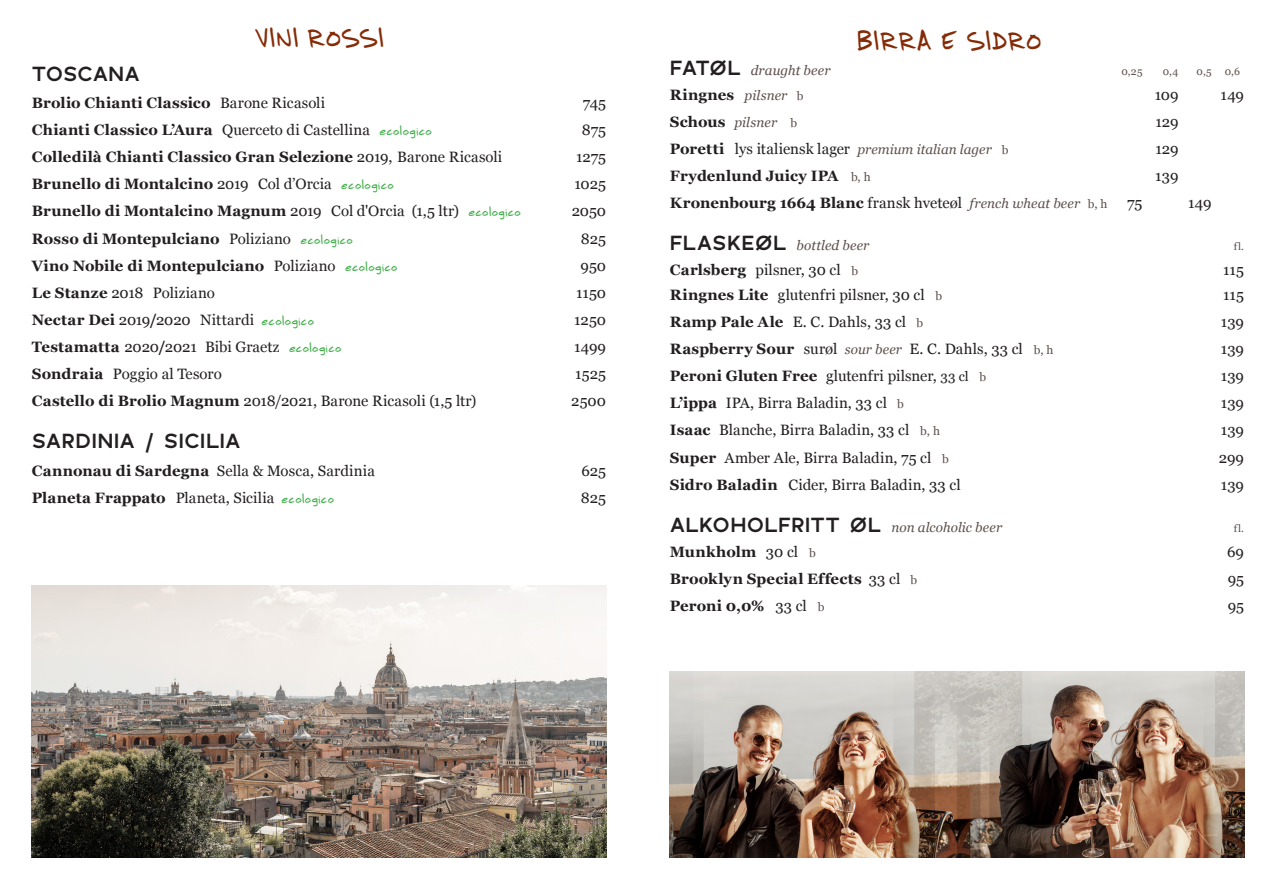
<style>
.page{position:relative;width:1276px;height:893px;background:#fff}
.page>*{position:absolute;margin:0;border:0;box-sizing:border-box;transform-origin:0 0}
.RETTER_heading{font:27px "Printhouse";color:#852b07}
.Drikke_-_1_eller_2_priser{font:700 21px "Polly";letter-spacing:.01em;color:#231f20}
.Drikke_-_1_eller_2_priser-2{font:15px "Georgia";letter-spacing:.005em;color:#231f20}
.Drikke_-_1_eller_2_priser-3{font:700 15px "Georgia";letter-spacing:.01em;color:#231f20}
.t1{font:italic 13.5px "Georgia";letter-spacing:.005em;color:#5d4f4b}
.t2{font:10.5px "Georgia";color:#5d4f4b}
.s1{font-weight:400}
.s2{font-family:"Printhouse";font-weight:400;font-size:12px;color:#40ae49}
.s3{font-weight:700}
.s4{font-family:"Printhouse";font-size:12px;color:#40ae49}
.s5{font-family:"Polly";font-weight:700;font-style:normal;font-size:21px;color:#231f20}
.s6{font-weight:400;font-style:italic;font-size:13.5px;color:#5d4f4b}
.s7{font-weight:400;font-size:12px;color:#5d4f4b}
.s8{font-weight:700;font-style:normal;font-size:15px;color:#231f20}
.s9{font-style:normal;font-size:12px}
.s10{font-style:normal;font-size:15px;color:#231f20}
.s11{font-size:12px;color:#5d4f4b}
.s12{font-style:italic;font-size:13.5px;color:#5d4f4b}
.s13{font-size:13.5px}
</style>
<div class="page">
<img style="left:670px;top:671px;width:574px;height:187px">
<img style="left:32px;top:585px;width:574px;height:273px">
<p class="RETTER_heading" style="left:254px;top:18px;width:131px">VINI ROSSI</p>
<p class="Drikke_-_1_eller_2_priser" style="left:32px;top:60px;width:110px">TOSCANA</p>
<p class="Drikke_-_1_eller_2_priser-3" style="left:32px;top:91px;width:295px">Brolio Chianti Classico <span class="s1">Barone Ricasoli</span></p>
<p class="Drikke_-_1_eller_2_priser-2" style="left:583px;top:92px;width:25px">745</p>
<p class="Drikke_-_1_eller_2_priser-3" style="left:32px;top:119px;width:401px">Chianti Classico L’Aura <span class="s1">Querceto di Castellina</span> <span class="s2">ecologico</span></p>
<p class="Drikke_-_1_eller_2_priser-2" style="left:582px;top:119px;width:26px">875</p>
<p class="Drikke_-_1_eller_2_priser-3" style="left:32px;top:146px;width:472px">Colledilà Chianti Classico Gran Selezione <span class="s1">2019, Barone Ricasoli</span></p>
<p class="Drikke_-_1_eller_2_priser-2" style="left:576px;top:146px;width:32px">1275</p>
<p class="Drikke_-_1_eller_2_priser-3" style="left:32px;top:173px;width:363px">Brunello di Montalcino <span class="s1">2019 Col d’Orcia</span> <span class="s2">ecologico</span></p>
<p class="Drikke_-_1_eller_2_priser-2" style="left:574px;top:173px;width:33px">1025</p>
<p class="Drikke_-_1_eller_2_priser-3" style="left:32px;top:200px;width:490px">Brunello di Montalcino Magnum <span class="s1">2019 Col d'Orcia (1,5 ltr)</span> <span class="s2">ecologico</span></p>
<p class="Drikke_-_1_eller_2_priser-2" style="left:572px;top:200px;width:36px">2050</p>
<p class="Drikke_-_1_eller_2_priser-3" style="left:32px;top:227px;width:322px">Rosso di Montepulciano <span class="s1">Poliziano</span> <span class="s2">ecologico</span></p>
<p class="Drikke_-_1_eller_2_priser-2" style="left:581px;top:227px;width:27px">825</p>
<p class="Drikke_-_1_eller_2_priser-3" style="left:32px;top:254px;width:367px">Vino Nobile di Montepulciano <span class="s1">Poliziano</span> <span class="s2">ecologico</span></p>
<p class="Drikke_-_1_eller_2_priser-2" style="left:580px;top:255px;width:27px">950</p>
<p class="Drikke_-_1_eller_2_priser-2" style="left:32px;top:282px;width:184px"><span class="s3">Le Stanze</span> 2018 Poliziano</p>
<p class="Drikke_-_1_eller_2_priser-2" style="left:576px;top:282px;width:32px">1150</p>
<p class="Drikke_-_1_eller_2_priser-2" style="left:32px;top:309px;width:284px"><span class="s3">Nectar Dei</span> 2019<span class="s3">/</span>2020 Nittardi <span class="s4">ecologico</span></p>
<p class="Drikke_-_1_eller_2_priser-2" style="left:574px;top:309px;width:33px">1250</p>
<p class="Drikke_-_1_eller_2_priser-2" style="left:32px;top:336px;width:311px"><span class="s3">Testamatta</span> 2020<span class="s3">/</span>2021 Bibi Graetz <span class="s4">ecologico</span></p>
<p class="Drikke_-_1_eller_2_priser-2" style="left:574px;top:336px;width:34px">1499</p>
<p class="Drikke_-_1_eller_2_priser-2" style="left:32px;top:363px;width:191px"><span class="s3">Sondraia</span> Poggio al Tesoro</p>
<p class="Drikke_-_1_eller_2_priser-2" style="left:575px;top:363px;width:32px">1525</p>
<p class="Drikke_-_1_eller_2_priser-2" style="left:32px;top:390px;width:446px"><span class="s3">Castello di Brolio Magnum</span> 2018/2021, Barone Ricasoli (1,5 ltr)</p>
<p class="Drikke_-_1_eller_2_priser-2" style="left:571px;top:390px;width:36px">2500</p>
<p class="Drikke_-_1_eller_2_priser" style="left:32px;top:427px;width:210px">SARDINIA / SICILIA</p>
<p class="Drikke_-_1_eller_2_priser-2" style="left:32px;top:459px;width:344px"><span class="s3">Cannonau di Sardegna</span> Sella &amp; Mosca, Sardinia</p>
<p class="Drikke_-_1_eller_2_priser-2" style="left:581px;top:459px;width:26px">625</p>
<p class="Drikke_-_1_eller_2_priser-3" style="left:32px;top:486px;width:304px">Planeta Frappato <span class="s1">Planeta, Sicilia</span> <span class="s2">ecologico</span></p>
<p class="Drikke_-_1_eller_2_priser-2" style="left:581px;top:486px;width:27px">825</p>
<h1 class="RETTER_heading" style="left:857px;top:21px;width:186px">BIRRA E SIDRO</h1>
<p class="t1" style="left:670px;top:60px;width:162px"><span class="s5">FATØL</span> draught beer</p>
<p class="t2" style="left:1121px;top:63px;width:23px">0,25</p>
<p class="t2" style="left:1162px;top:63px;width:17px">0,4</p>
<p class="t2" style="left:1196px;top:63px;width:17px">0,5</p>
<p class="t2" style="left:1224px;top:63px;width:17px">0,6</p>
<p class="Drikke_-_1_eller_2_priser-3" style="left:670px;top:83px;width:135px">Ringnes <span class="s6">pilsner</span> <span class="s7">b</span></p>
<p class="Drikke_-_1_eller_2_priser-2" style="left:1154px;top:84px;width:25px">109</p>
<p class="Drikke_-_1_eller_2_priser-2" style="left:1220px;top:84px;width:25px">149</p>
<p class="t1" style="left:670px;top:112px;width:129px"><span class="s8">Schous</span> pilsner <span class="s9">b</span></p>
<p class="Drikke_-_1_eller_2_priser-2" style="left:1155px;top:111px;width:25px">129</p>
<p class="t1" style="left:670px;top:139px;width:340px"><span class="s8">Poretti</span> <span class="s10">lys italiensk lager</span> premium italian lager <span class="s9">b</span></p>
<p class="Drikke_-_1_eller_2_priser-2" style="left:1155px;top:138px;width:25px">129</p>
<p class="Drikke_-_1_eller_2_priser-3" style="left:670px;top:165px;width:202px">Frydenlund Juicy IPA <span class="s7">b, h</span></p>
<p class="Drikke_-_1_eller_2_priser-2" style="left:1155px;top:165px;width:25px">139</p>
<p class="Drikke_-_1_eller_2_priser-3" style="left:670px;top:192px;width:439px">Kronenbourg 1664 Blanc <span class="s1">fransk hveteøl</span> <span class="s6">french wheat beer</span> <span class="s7">b, h</span></p>
<p class="Drikke_-_1_eller_2_priser-2" style="left:1127px;top:192px;width:17px">75</p>
<p class="Drikke_-_1_eller_2_priser-2" style="left:1188px;top:192px;width:25px">149</p>
<p class="t1" style="left:670px;top:235px;width:201px"><span class="s5">FLASKEØL</span> bottled beer</p>
<p class="t2" style="left:1233px;top:238px;width:12px">fl.</p>
<p class="Drikke_-_1_eller_2_priser-2" style="left:670px;top:259px;width:190px"><span class="s3">Carlsberg</span> pilsner, 30 cl <span class="s11">b</span></p>
<p class="Drikke_-_1_eller_2_priser-2" style="left:1223px;top:259px;width:22px">115</p>
<p class="Drikke_-_1_eller_2_priser-2" style="left:670px;top:284px;width:274px"><span class="s3">Ringnes Lite</span> glutenfri pilsner, 30 cl <span class="s11">b</span></p>
<p class="Drikke_-_1_eller_2_priser-2" style="left:1223px;top:284px;width:22px">115</p>
<p class="Drikke_-_1_eller_2_priser-2" style="left:670px;top:311px;width:255px"><span class="s3">Ramp Pale Ale</span> E. C. Dahls, 33 cl <span class="s11">b</span></p>
<p class="Drikke_-_1_eller_2_priser-2" style="left:1220px;top:311px;width:25px">139</p>
<p class="Drikke_-_1_eller_2_priser-2" style="left:670px;top:338px;width:385px"><span class="s3">Raspberry Sour</span> surøl <span class="s12">sour beer</span> E. C. Dahls, 33 cl <span class="s11">b, h</span></p>
<p class="Drikke_-_1_eller_2_priser-2" style="left:1220px;top:338px;width:25px">139</p>
<p class="Drikke_-_1_eller_2_priser-2" style="left:670px;top:365px;width:318px"><span class="s3">Peroni Gluten Free</span> glutenfri pilsner, <span class="s13">33 cl</span> <span class="s11">b</span></p>
<p class="Drikke_-_1_eller_2_priser-2" style="left:1220px;top:365px;width:25px">139</p>
<p class="Drikke_-_1_eller_2_priser-2" style="left:670px;top:392px;width:235px"><span class="s3">L’ippa</span> IPA, Birra Baladin, 33 cl <span class="s11">b</span></p>
<p class="Drikke_-_1_eller_2_priser-2" style="left:1220px;top:392px;width:25px">139</p>
<p class="Drikke_-_1_eller_2_priser-2" style="left:670px;top:419px;width:272px"><span class="s3">Isaac</span> Blanche, Birra Baladin, 33 cl <span class="s11">b, h</span></p>
<p class="Drikke_-_1_eller_2_priser-2" style="left:1220px;top:419px;width:25px">139</p>
<p class="Drikke_-_1_eller_2_priser-2" style="left:670px;top:446px;width:281px"><span class="s3">Super</span> Amber Ale, Birra Baladin, 75 cl <span class="s11">b</span></p>
<p class="Drikke_-_1_eller_2_priser-2" style="left:1218px;top:446px;width:27px">299</p>
<p class="Drikke_-_1_eller_2_priser-2" style="left:670px;top:474px;width:292px"><span class="s3">Sidro Baladin</span> Cider, Birra Baladin, 33 cl</p>
<p class="Drikke_-_1_eller_2_priser-2" style="left:1220px;top:474px;width:25px">139</p>
<p class="t1" style="left:670px;top:517px;width:334px"><span class="s5">ALKOHOLFRITT ØL</span> non alcoholic beer</p>
<p class="t2" style="left:1233px;top:520px;width:12px">fl.</p>
<p class="Drikke_-_1_eller_2_priser-3" style="left:670px;top:540px;width:147px">Munkholm <span class="s1">30 cl</span> <span class="s7">b</span></p>
<p class="Drikke_-_1_eller_2_priser-2" style="left:1227px;top:541px;width:19px">69</p>
<p class="Drikke_-_1_eller_2_priser-3" style="left:670px;top:567px;width:249px">Brooklyn Special Effects <span class="s1">33 cl</span> <span class="s7">b</span></p>
<p class="Drikke_-_1_eller_2_priser-2" style="left:1227px;top:568px;width:18px">95</p>
<p class="Drikke_-_1_eller_2_priser-3" style="left:670px;top:594px;width:156px">Peroni 0,0% <span class="s1">33 cl</span> <span class="s7">b</span></p>
<p class="Drikke_-_1_eller_2_priser-2" style="left:1227px;top:595px;width:18px">95</p>
</div>
